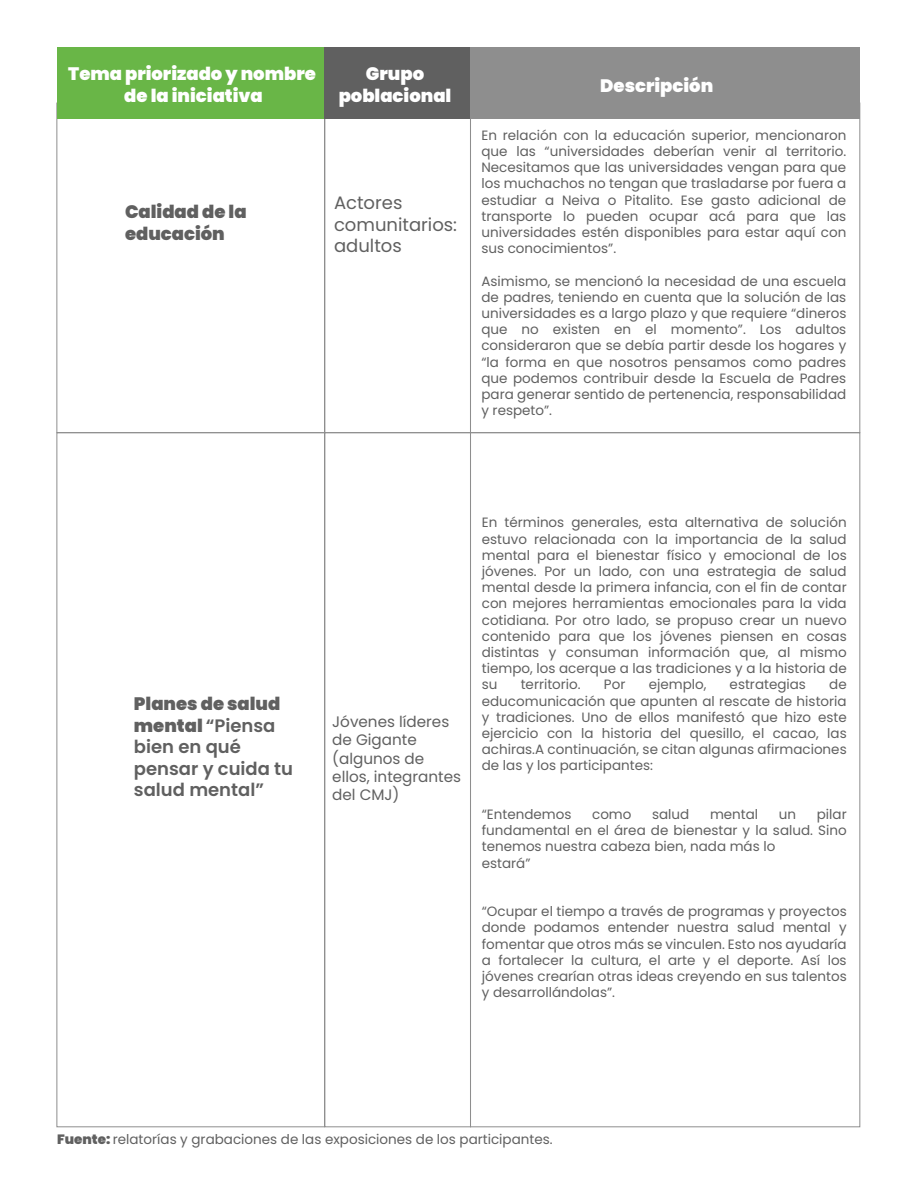
<style>
.page{position:relative;width:918px;height:1188px;background:#fff}
.page>*{position:absolute;margin:0;border:0;box-sizing:border-box;transform-origin:0 0}
.t1{font:900 18px/21.6px "Poppins";color:#fff;text-align:center}
.t2{font:600 18px/21.6px "Poppins";color:#606060}
.t3{font:18px/21.6px "Poppins";color:#606060}
.t4{font:900 18px/21.6px "Poppins";color:#606060}
.t5{font:15.15px/18.3px "Poppins";color:#606060}
.t6{font:13.5px/16.2px "Poppins";color:#606060;text-align:justify}
.s1{font-weight:900}
</style>
<div class="page">
<div style="left:324px;top:103px;width:147px;height:330px;border:1px solid #8e8e8e"></div>
<div style="left:57px;top:47px;width:268px;height:71px;background:#69b647"></div>
<div style="left:325px;top:47px;width:146px;height:71px;background:#606060"></div>
<div style="left:470px;top:47px;width:390px;height:71px;background:#8e8e8e"></div>
<div style="left:324px;top:432px;width:147px;height:695px;border:1px solid #8e8e8e"></div>
<h1 class="t1" style="left:68px;top:64px;width:249px">Tema priorizado y nombre de la iniciativa</h1>
<h1 class="t1" style="left:339px;top:64px;width:114px">Grupo poblacional</h1>
<h1 class="t1" style="left:600px;top:76px;width:115px">Descripción</h1>
<h1 class="t4" style="left:125px;top:202px;width:123px">Calidad de la educación</h1>
<h1 class="t2" style="left:134px;top:693px;width:161px"><span class="s1">Planes de salud mental</span> “Piensa bien en qué pensar y cuida tu salud mental”</h1>
<h1 class="t3" style="left:334px;top:193px;width:125px">Actores comunitarios: adultos</h1>
<p class="t6" style="left:481px;top:127px;width:366px">En relación con la educación superior, mencionaron que las “universidades deberían venir al territorio.<br>Necesitamos que las universidades vengan para que los muchachos no tengan que trasladarse por fuera a estudiar a Neiva o Pitalito. Ese gasto adicional de transporte lo pueden ocupar acá para que las universidades estén disponibles para estar aquí con sus conocimientos”.</p>
<p class="t6" style="left:481px;top:273px;width:367px">Asimismo, se mencionó la necesidad de una escuela de padres, teniendo en cuenta que la solución de las universidades es a largo plazo y que requiere “dineros que no existen en el momento”. Los adultos consideraron que se debía partir desde los hogares y “la forma en que nosotros pensamos como padres que podemos contribuir desde la Escuela de Padres para generar sentido de pertenencia, responsabilidad y respeto”.</p>
<p class="t5" style="left:332px;top:713px;width:130px">Jóvenes líderes de Gigante (algunos de ellos, integrantes del CMJ)</p>
<p class="t6" style="left:482px;top:515px;width:366px">En términos generales, esta alternativa de solución estuvo relacionada con la importancia de la salud mental para el bienestar físico y emocional de los jóvenes. Por un lado, con una estrategia de salud mental desde la primera infancia, con el fin de contar con mejores herramientas emocionales para la vida cotidiana. Por otro lado, se propuso crear un nuevo contenido para que los jóvenes piensen en cosas distintas y consuman información que, al mismo tiempo, los acerque a las tradiciones y a la historia de su</p>
<p class="t6" style="left:521px;top:677px;width:62px">territorio.</p>
<p class="t6" style="left:604px;top:677px;width:23px">Por</p>
<p class="t6" style="left:649px;top:677px;width:59px">ejemplo,</p>
<p class="t6" style="left:730px;top:677px;width:78px">estrategias</p>
<p class="t6" style="left:482px;top:677px;width:366px;text-indent:347px">de educomunicación que apunten al rescate de historia y tradiciones. Uno de ellos manifestó que hizo este ejercicio con la historia del quesillo, el cacao, las achiras.A continuación, se citan algunas afirmaciones de las y los participantes:</p>
<p class="t6" style="left:482px;top:806px;width:91px">“Entendemos</p>
<p class="t6" style="left:592px;top:806px;width:41px">como</p>
<p class="t6" style="left:652px;top:806px;width:39px">salud</p>
<p class="t6" style="left:710px;top:806px;width:50px">mental</p>
<p class="t6" style="left:779px;top:806px;width:19px">un</p>
<p class="t6" style="left:482px;top:806px;width:366px;text-align:left;text-indent:335px">pilar fundamental en el área de bienestar y la salud. Sino tenemos nuestra cabeza bien, nada más lo<br>estará”</p>
<p class="t6" style="left:482px;top:904px;width:366px">“Ocupar el tiempo a través de programas y proyectos donde podamos entender nuestra salud mental y fomentar que otros más se vinculen. Esto nos ayudaría a fortalecer la cultura, el arte y el deporte. Así los jóvenes crearían otras ideas creyendo en sus talentos y desarrollándolas”.</p>
<p class="t6" style="left:57px;top:1131px;width:497px"><span class="s1">Fuente:</span> relatorías y grabaciones de las exposiciones de los participantes.</p>
</div>
